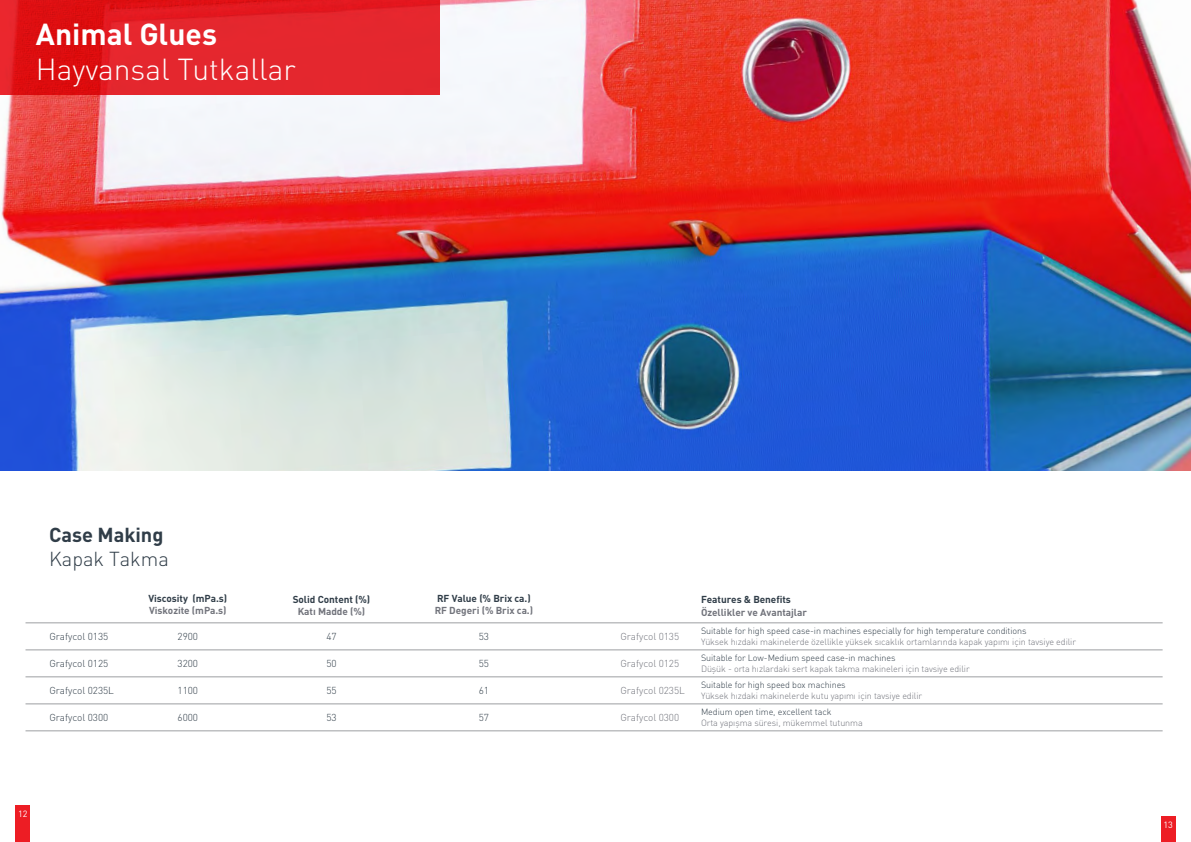
<style>
.page{position:relative;width:1191px;height:842px;background:#fff}
.page>*{position:absolute;margin:0;border:0;box-sizing:border-box;transform-origin:0 0}
.t1{font:300 30px "DIN Pro";color:#fff}
.t2{font:700 30px "DIN Pro";color:#fff}
.t3{font:700 20px "DIN Pro";color:#303d48}
.t4{font:300 20px "DIN Pro";color:#303d48}
.t5{font:300 10px "DIN Pro";letter-spacing:-.005em;color:#303d48}
.t6{font:700 10px "DIN Pro";letter-spacing:-.005em;color:#71737b}
.t7{font:700 10px "DIN Pro";letter-spacing:-.005em;color:#303d48}
.t8{font:300 10px "DIN Pro";letter-spacing:-.005em;color:#71737b}
.t9{font:300 9px "DIN Pro";letter-spacing:-.01em;color:#71737b}
.t10{font:300 9px "DIN Pro";letter-spacing:-.01em;color:#303d48}
.t11{font:9px "DIN Pro";color:#fff}
</style>
<div class="page">
<img style="left:0;top:0;width:1191px;height:471px">
<div style="left:16px;top:805px;width:14px;height:37px;background:#ed1d24"></div>
<div style="left:1161px;top:816px;width:14px;height:26px;background:#ed1d24"></div>
<svg style="left:0;top:0;width:439px;height:95px;background:#e21f25"></svg>
<hr style="left:26px;top:623px;width:1136px;height:1px;background:#9d9fa2">
<hr style="left:26px;top:677px;width:1136px;height:1px;background:#9d9fa2">
<hr style="left:26px;top:650px;width:1136px;height:1px;background:#9d9fa2">
<hr style="left:26px;top:704px;width:1136px;height:1px;background:#9d9fa2">
<hr style="left:26px;top:731px;width:1136px;height:1px;background:#9d9fa2">
<p class="t2" style="left:36px;top:13px;width:183px">Animal Glues</p>
<p class="t1" style="left:36px;top:48px;width:261px">Hayvansal Tutkallar</p>
<p class="t3" style="left:49px;top:522px;width:116px">Case Making</p>
<p class="t4" style="left:49px;top:546px;width:121px">Kapak Takma</p>
<p class="t7" style="left:148px;top:592px;width:80px">Viscosity (mPa.s)</p>
<p class="t6" style="left:149px;top:604px;width:79px">Viskozite (mPa.s)</p>
<p class="t5" style="left:49px;top:629px;width:60px">Grafycol 0135</p>
<p class="t5" style="left:178px;top:630px;width:22px">2900</p>
<p class="t5" style="left:49px;top:656px;width:60px">Grafycol 0125</p>
<p class="t5" style="left:178px;top:657px;width:22px">3200</p>
<p class="t5" style="left:49px;top:683px;width:66px">Grafycol 0235L</p>
<p class="t5" style="left:178px;top:684px;width:22px">1100</p>
<p class="t5" style="left:49px;top:710px;width:60px">Grafycol 0300</p>
<p class="t5" style="left:178px;top:711px;width:22px">6000</p>
<p class="t11" style="left:18px;top:807px;width:11px">12</p>
<p class="t7" style="left:293px;top:592px;width:79px">Solid Content (%)</p>
<p class="t6" style="left:298px;top:604px;width:69px">Katı Madde (%)</p>
<p class="t7" style="left:437px;top:592px;width:95px">RF Value (% Brix ca.)</p>
<p class="t6" style="left:435px;top:604px;width:100px">RF Degeri (% Brix ca.)</p>
<p class="t5" style="left:326px;top:630px;width:12px">47</p>
<p class="t5" style="left:479px;top:630px;width:12px">53</p>
<p class="t5" style="left:326px;top:657px;width:12px">50</p>
<p class="t5" style="left:479px;top:657px;width:12px">55</p>
<p class="t5" style="left:326px;top:684px;width:12px">55</p>
<p class="t5" style="left:479px;top:684px;width:12px">61</p>
<p class="t5" style="left:326px;top:711px;width:12px">53</p>
<p class="t5" style="left:479px;top:711px;width:12px">57</p>
<p class="t8" style="left:620px;top:629px;width:60px">Grafycol 0135</p>
<p class="t8" style="left:620px;top:656px;width:60px">Grafycol 0125</p>
<p class="t8" style="left:620px;top:683px;width:66px">Grafycol 0235L</p>
<p class="t8" style="left:620px;top:710px;width:60px">Grafycol 0300</p>
<p class="t7" style="left:701px;top:593px;width:91px">Features &amp; Benefits</p>
<p class="t6" style="left:701px;top:605px;width:107px">Özellikler ve Avantajlar</p>
<p class="t10" style="left:701px;top:625px;width:327px">Suitable for high speed case-in machines especially for high temperature conditions</p>
<p class="t9" style="left:701px;top:636px;width:376px">Yüksek hızdaki makinelerde özellikle yüksek sıcaklık ortamlarında kapak yapımı için tavsiye edilir</p>
<p class="t10" style="left:701px;top:679px;width:146px">Suitable for high speed box machines</p>
<p class="t9" style="left:701px;top:690px;width:223px">Yüksek hızdaki makinelerde kutu yapımı için tavsiye edilir</p>
<p class="t10" style="left:701px;top:652px;width:196px">Suitable for Low-Medium speed case-in machines</p>
<p class="t9" style="left:701px;top:663px;width:270px">Düşük - orta hızlardaki sert kapak takma makineleri için tavsiye edilir</p>
<p class="t10" style="left:701px;top:706px;width:132px">Medium open time, excellent tack</p>
<p class="t9" style="left:701px;top:717px;width:163px">Orta yapışma süresi, mükemmel tutunma</p>
<p class="t11" style="left:1163px;top:818px;width:11px">13</p>
</div>
